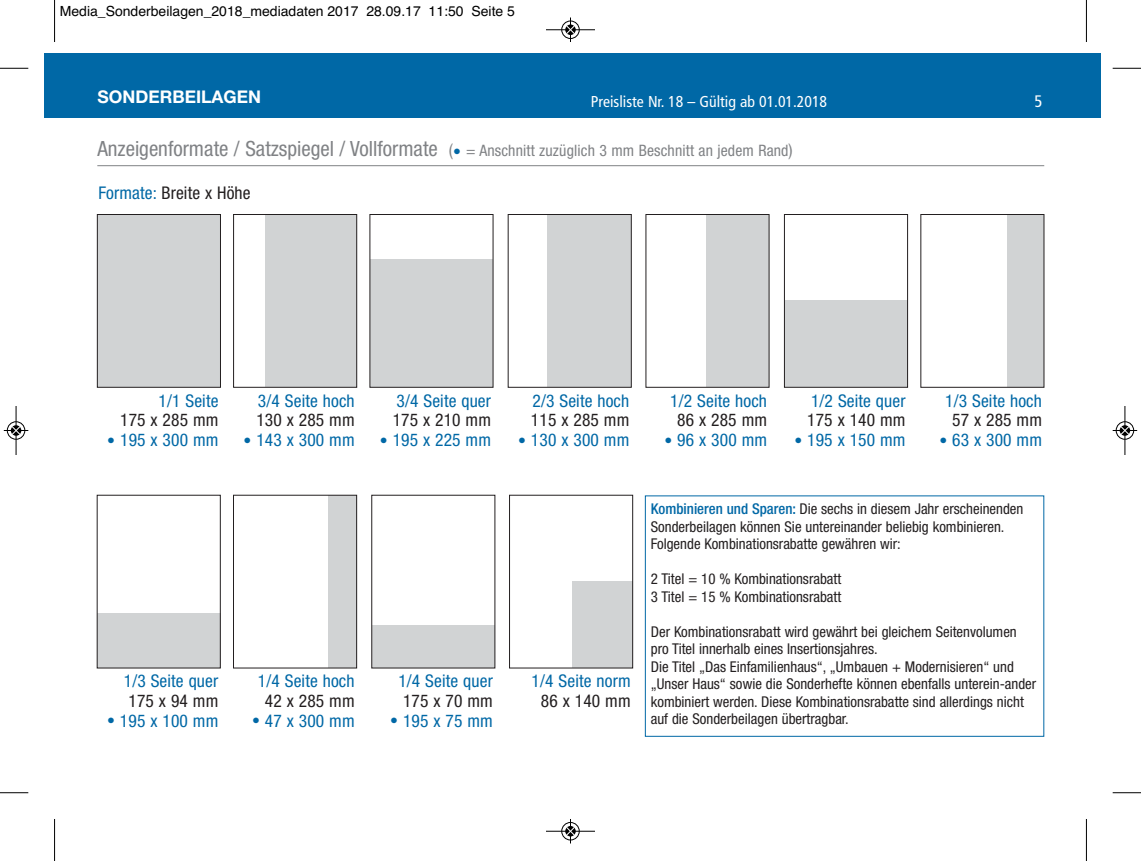
<style>
.page{position:relative;width:1141px;height:861px;background:#fff}
.page>*{position:absolute;margin:0;border:0;box-sizing:border-box;transform-origin:0 0}
.t1{font:condensed 17.5px "Helvetica Neue";letter-spacing:.01em;color:#0068a6}
.t2{font:condensed 17.5px "Helvetica Neue";letter-spacing:.01em;color:#231f20}
.t3{font:700 17.5px "Helvetica Neue";color:#fff}
.t4{font:condensed 16.62px "Frutiger";color:#fff}
.t5{font:condensed 15.75px "Helvetica Neue";letter-spacing:.01em;color:#808285}
.t6{font:condensed 15.75px "Frutiger";color:#fff}
.t7{font:condensed 14.88px/17.5px "Helvetica Neue";color:#231f20}
.t8{font:14px "Helvetica";color:#000}
.s1{font-size:21px}
.s2{font-size:17.5px}
.s3{color:#0068a6}
.s4{font-size:15.75px}
.s5{font-weight:500;color:#0068a6}
</style>
<div class="page">
<div style="left:45px;top:53px;width:1056px;height:65px;background:#0068a6"></div>
<hr style="left:97px;top:165px;width:947px;height:1px;background:#808285">
<svg style="left:96px;top:214px;width:949px;height:455px"></svg>
<svg style="left:96px;top:214px;width:812px;height:174px"></svg>
<div style="left:645px;top:496px;width:399px;height:240px;background:#fff"></div>
<div style="left:645px;top:495px;width:399px;height:242px;border:1px solid #0068a6"></div>
<hr style="left:54px;top:0;width:1px;height:42px;background:#000">
<svg style="left:0;top:68px;width:28px;height:1px"></svg>
<hr style="left:1086px;top:0;width:1px;height:42px;background:#000">
<svg style="left:1113px;top:68px;width:28px;height:1px"></svg>
<hr style="left:54px;top:819px;width:1px;height:42px;background:#000">
<svg style="left:0;top:792px;width:28px;height:1px"></svg>
<hr style="left:1086px;top:819px;width:1px;height:42px;background:#000">
<svg style="left:1113px;top:792px;width:28px;height:1px"></svg>
<div style="left:561px;top:20px;width:19px;height:19px;border:1px solid #fff;border-radius:50%"></div>
<hr style="left:546px;top:29px;width:49px;height:1px;background:#000">
<div style="left:562px;top:21px;width:17px;height:18px;border:1px solid #000;border-radius:50%"></div>
<svg style="left:566px;top:18px;width:9px;height:24px"></svg>
<div style="left:561px;top:822px;width:19px;height:18px;border:1px solid #fff;border-radius:50%"></div>
<hr style="left:546px;top:831px;width:49px;height:1px;background:#000">
<div style="left:562px;top:822px;width:17px;height:18px;border:1px solid #000;border-radius:50%"></div>
<svg style="left:566px;top:819px;width:9px;height:24px"></svg>
<div style="left:7px;top:421px;width:18px;height:19px;border:1px solid #fff;border-radius:50%"></div>
<hr style="left:16px;top:406px;width:1px;height:49px;background:#000">
<div style="left:7px;top:421px;width:18px;height:18px;border:1px solid #000;border-radius:50%"></div>
<svg style="left:4px;top:426px;width:24px;height:9px"></svg>
<div style="left:1116px;top:421px;width:18px;height:19px;border:1px solid #fff;border-radius:50%"></div>
<hr style="left:1125px;top:406px;width:1px;height:49px;background:#000">
<div style="left:1116px;top:421px;width:18px;height:18px;border:1px solid #000;border-radius:50%"></div>
<svg style="left:1113px;top:426px;width:24px;height:9px"></svg>
<p class="t8" style="left:60px;top:6px;width:457px">Media_Sonderbeilagen_2018_mediadaten 2017 28.09.17 11:50 Seite 5</p>
<p class="t3" style="left:98px;top:91px;width:165px">SONDERBEILAGEN</p>
<p class="t6" style="left:591px;top:96px;width:238px">Preisliste Nr. 18 – Gültig ab 01.01.2018</p>
<p class="t4" style="left:1034px;top:95px;width:9px">5</p>
<p class="t5" style="left:97px;top:145px;width:697px"><span class="s1">Anzeigenformate / Satzspiegel / Vollformate</span> <span class="s2">(</span><span class="s3">•</span> = Anschnitt zuzüglich 3 mm Beschnitt an jedem Rand<span class="s2">)</span></p>
<p class="t2" style="left:98px;top:187px;width:154px"><span class="s3">Formate:</span> Breite x Höhe</p>
<p class="t1" style="left:159px;top:394px;width:61px">1/1 Seite</p>
<p class="t2" style="left:120px;top:414px;width:100px">175 x 285 mm</p>
<p class="t1" style="left:107px;top:433px;width:113px"><span class="s4">•</span> 195 x 300 mm</p>
<p class="t1" style="left:258px;top:394px;width:98px">3/4 Seite hoch</p>
<p class="t2" style="left:256px;top:414px;width:100px">130 x 285 mm</p>
<p class="t1" style="left:244px;top:433px;width:113px"><span class="s4">•</span> 143 x 300 mm</p>
<p class="t1" style="left:124px;top:675px;width:96px">1/3 Seite quer</p>
<p class="t2" style="left:128px;top:694px;width:91px">175 x 94 mm</p>
<p class="t1" style="left:107px;top:714px;width:113px"><span class="s4">•</span> 195 x 100 mm</p>
<p class="t1" style="left:258px;top:675px;width:98px">1/4 Seite hoch</p>
<p class="t2" style="left:265px;top:694px;width:91px">42 x 285 mm</p>
<p class="t1" style="left:252px;top:714px;width:104px"><span class="s4">•</span> 47 x 300 mm</p>
<p class="t1" style="left:397px;top:394px;width:96px">3/4 Seite quer</p>
<p class="t2" style="left:393px;top:414px;width:100px">175 x 210 mm</p>
<p class="t1" style="left:380px;top:433px;width:113px"><span class="s4">•</span> 195 x 225 mm</p>
<p class="t1" style="left:398px;top:675px;width:96px">1/4 Seite quer</p>
<p class="t2" style="left:403px;top:694px;width:91px">175 x 70 mm</p>
<p class="t1" style="left:390px;top:714px;width:104px"><span class="s4">•</span> 195 x 75 mm</p>
<p class="t1" style="left:533px;top:394px;width:98px">2/3 Seite hoch</p>
<p class="t2" style="left:531px;top:414px;width:100px">115 x 285 mm</p>
<p class="t1" style="left:518px;top:433px;width:113px"><span class="s4">•</span> 130 x 300 mm</p>
<p class="t1" style="left:670px;top:394px;width:98px">1/2 Seite hoch</p>
<p class="t2" style="left:677px;top:414px;width:91px">86 x 285 mm</p>
<p class="t1" style="left:664px;top:433px;width:104px"><span class="s4">•</span> 96 x 300 mm</p>
<p class="t1" style="left:811px;top:394px;width:96px">1/2 Seite quer</p>
<p class="t2" style="left:807px;top:414px;width:100px">175 x 140 mm</p>
<p class="t1" style="left:794px;top:433px;width:113px"><span class="s4">•</span> 195 x 150 mm</p>
<p class="t1" style="left:945px;top:394px;width:98px">1/3 Seite hoch</p>
<p class="t2" style="left:952px;top:414px;width:91px">57 x 285 mm</p>
<p class="t1" style="left:939px;top:433px;width:104px"><span class="s4">•</span> 63 x 300 mm</p>
<p class="t1" style="left:532px;top:675px;width:101px">1/4 Seite norm</p>
<p class="t2" style="left:541px;top:694px;width:91px">86 x 140 mm</p>
<p class="t7" style="left:651px;top:501px;width:374px"><span class="s5">Kombinieren und Sparen:</span> Die sechs in diesem Jahr erscheinenden<br>Sonderbeilagen können Sie untereinander beliebig kombinieren.<br>Folgende Kombinationsrabatte gewähren wir:</p>
<p class="t7" style="left:651px;top:571px;width:192px">2 Titel = 10 % Kombinationsrabatt<br>3 Titel = 15 % Kombinationsrabatt</p>
<p class="t7" style="left:651px;top:624px;width:387px">Der Kombinationsrabatt wird gewährt bei gleichem Seitenvolumen pro Titel innerhalb eines Insertionsjahres.<br>Die Titel „Das Einfamilienhaus“, „Umbauen + Modernisieren“ und „Unser Haus“ sowie die Sonderhefte können ebenfalls unterein-ander kombiniert werden. Diese Kombinationsrabatte sind allerdings nicht auf die Sonderbeilagen übertragbar.</p>
</div>
